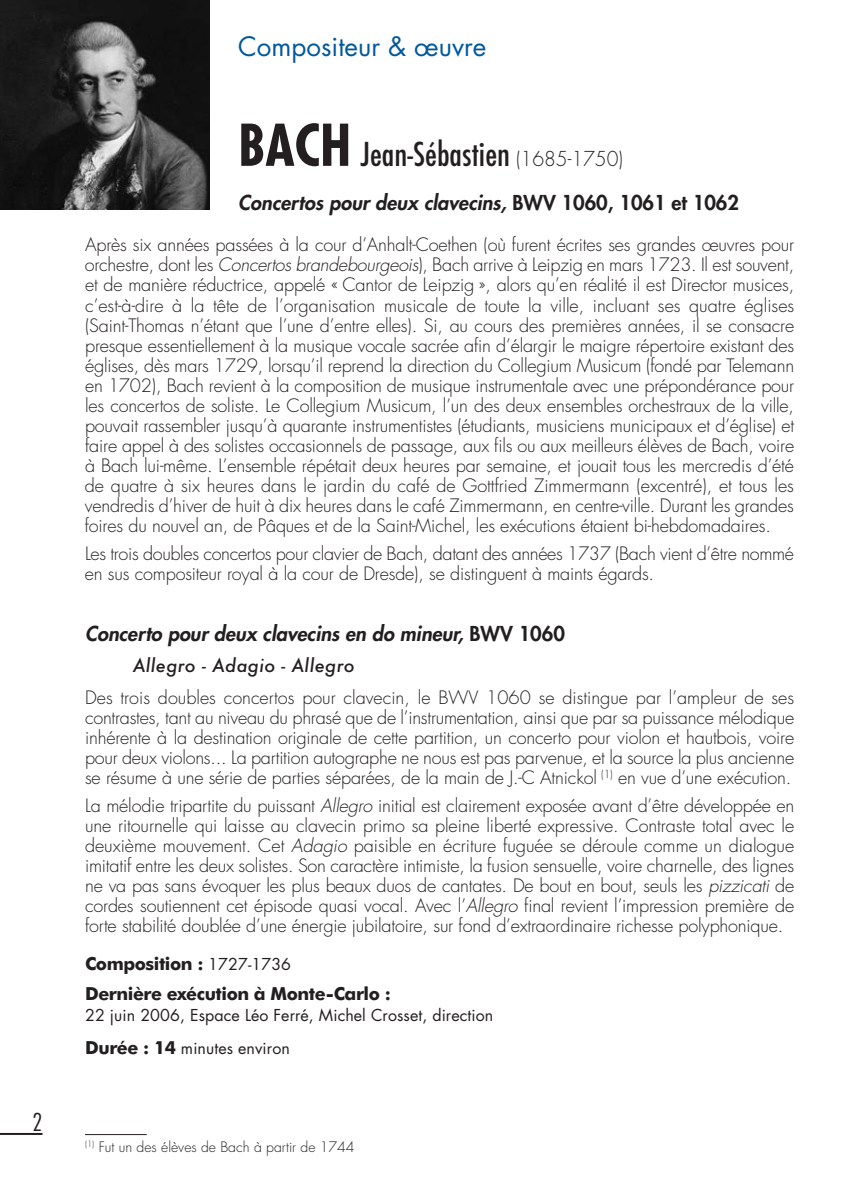
<style>
.page{position:relative;width:851px;height:1191px;background:#fff}
.page>*{position:absolute;margin:0;border:0;box-sizing:border-box;transform-origin:0 0}
.t1{font:500 condensed 32px "Futura";color:#231f20}
.t2{font:26px "Futura";color:#01599c}
.t3{font:300 condensed 24px "Futura";color:#231f20}
.t4{font:italic 800 20px "Futura";color:#231f20}
.t5{font:300 18px/20px "Futura";letter-spacing:-.01em;color:#231f20;text-align:justify}
.t6{font:700 18px/30.4px "Futura BT";letter-spacing:-.025em;color:#231f20}
.t7{font:italic 500 18px "Futura";letter-spacing:.02em;color:#231f20}
.t8{font:16px/32.6px "Futura";letter-spacing:.005em;color:#231f20}
.t9{font:300 14px "Futura";color:#231f20}
.s1{font-weight:700;font-size:56px}
.s2{font-weight:300;font-stretch:normal;font-size:20px}
.s3{font-style:normal}
.s4{font-style:italic}
.s5{font-family:"Futura";font-weight:400;font-size:16px}
.s6{font-family:"Futura BT";font-weight:700;font-size:18px}
</style>
<div class="page">
<hr style="left:0;top:1133px;width:43px;height:2px;background:#231f20">
<img style="left:0;top:0;width:210px;height:210px">
<hr style="left:85px;top:1134px;width:62px;height:1px;background:#231f20">
<h3 class="t3" style="left:33px;top:1111px;width:11px">2</h3>
<h2 class="t2" style="left:238px;top:34px;width:249px">Compositeur &amp; œuvre</h2>
<h1 class="t1" style="left:238px;top:136px;width:386px"><span class="s1">BACH</span> Jean-Sébastien <span class="s2">(1685-1750)</span></h1>
<p class="t4" style="left:238px;top:193px;width:502px">Concertos pour deux clavecins, <span class="s3">BWV 1060, 1061 et 1062</span></p>
<p class="t5" style="left:85px;top:236px;width:711px">Après six années passées à la cour d’Anhalt-Coethen (où furent écrites ses grandes œuvres pour orchestre, dont les <span class="s4">Concertos brandebourgeois</span>), Bach arrive à Leipzig en mars 1723. Il est souvent, et de manière réductrice, appelé « Cantor de Leipzig », alors qu’en réalité il est Director musices, c’est-à-dire à la tête de l’organisation musicale de toute la ville, incluant ses quatre églises (Saint-Thomas n’étant que l’une d’entre elles). Si, au cours des premières années, il se consacre presque essentiellement à la musique vocale sacrée afin d’élargir le maigre répertoire existant des églises, dès mars 1729, lorsqu’il reprend la direction du Collegium Musicum (fondé par Telemann en 1702), Bach revient à la composition de musique instrumentale avec une prépondérance pour les concertos de soliste. Le Collegium Musicum, l’un des deux ensembles orchestraux de la ville, pouvait rassembler jusqu’à quarante instrumentistes (étudiants, musiciens municipaux et d’église) et faire appel à des solistes occasionnels de passage, aux fils ou aux meilleurs élèves de Bach, voire à Bach lui-même. L’ensemble répétait deux heures par semaine, et jouait tous les mercredis d’été de quatre à six heures dans le jardin du café de Gottfried Zimmermann (excentré), et tous les vendredis d’hiver de huit à dix heures dans le café Zimmermann, en centre-ville. Durant les grandes foires du nouvel an, de Pâques et de la Saint-Michel, les exécutions étaient bi-hebdomadaires.</p>
<p class="t5" style="left:85px;top:545px;width:710px">Les trois doubles concertos pour clavier de Bach, datant des années 1737 (Bach vient d’être nommé en sus compositeur royal à la cour de Dresde), se distinguent à maints égards.</p>
<p class="t4" style="left:85px;top:624px;width:481px">Concerto pour deux clavecins en do mineur, <span class="s3">BWV 1060</span></p>
<p class="t7" style="left:133px;top:656px;width:223px">Allegro - Adagio - Allegro</p>
<p class="t5" style="left:85px;top:689px;width:710px">Des trois doubles concertos pour clavecin, le BWV 1060 se distingue par l’ampleur de ses contrastes, tant au niveau du phrasé que de l’instrumentation, ainsi que par sa puissance mélodique inhérente à la destination originale de cette partition, un concerto pour violon et hautbois, voire pour deux violons... La partition autographe ne nous est pas parvenue, et la source la plus ancienne se résume à une série de parties séparées, de la main de J.-C Atnickol <sup>(1)</sup> en vue d’une exécution.</p>
<p class="t5" style="left:85px;top:797px;width:710px">La mélodie tripartite du puissant <span class="s4">Allegro</span> initial est clairement exposée avant d’être développée en une ritournelle qui laisse au clavecin primo sa pleine liberté expressive. Contraste total avec le deuxième mouvement. Cet <span class="s4">Adagio</span> paisible en écriture fuguée se déroule comme un dialogue imitatif entre les deux solistes. Son caractère intimiste, la fusion sensuelle, voire charnelle, des lignes ne va pas sans évoquer les plus beaux duos de cantates. De bout en bout, seuls les <span class="s4">pizzicati</span> de cordes soutiennent cet épisode quasi vocal. Avec l’<span class="s4">Allegro</span> final revient l’impression première de forte stabilité doublée d’une énergie jubilatoire, sur fond d’extraordinaire richesse polyphonique.</p>
<p class="t6" style="left:85px;top:949px;width:307px">Composition : <span class="s5">1727-1736<br></span>Dernière exécution à Monte-Carlo :</p>
<p class="t8" style="left:85px;top:1000px;width:409px">22 juin 2006, Espace Léo Ferré, Michel Crosset, direction<br><span class="s6">Durée : 14</span> minutes environ</p>
<p class="t9" style="left:85px;top:1140px;width:271px"><sup>(1)</sup> Fut un des élèves de Bach à partir de 1744</p>
</div>
